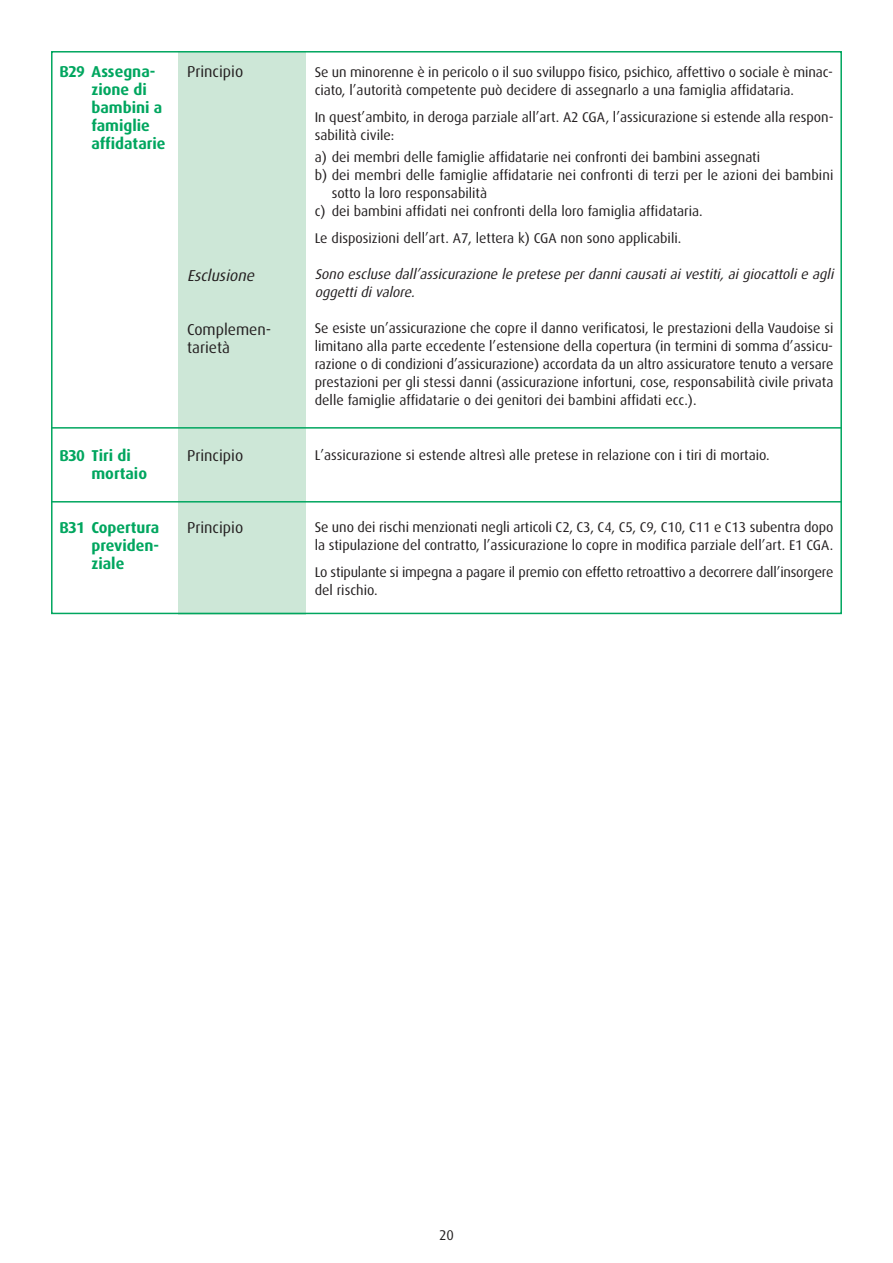
<style>
.page{position:relative;width:893px;height:1263px;background:#fff}
.page>*{position:absolute;margin:0;border:0;box-sizing:border-box;transform-origin:0 0}
.t1{font:700 15.75px/18px "Dax";color:#00a65f}
.t2{font:15.75px/18px "Dax";color:#231f20}
.t3{font:italic 15.75px "Dax";color:#231f20}
.t4{font:14.1px/18px "Dax";color:#231f20}
.t5{font:italic 14.1px/18px "Dax";color:#231f20}
</style>
<div class="page">
<div style="left:179px;top:51px;width:127px;height:563px;background:#cde7d7"></div>
<hr style="left:51px;top:427px;width:791px;height:2px;background:#00a65f">
<hr style="left:51px;top:501px;width:791px;height:1px;background:#00a65f">
<p class="t1" style="left:91px;top:63px;width:76px;text-indent:-32px">B29 Assegna&shy;zione di bambini a famiglie affidatarie</p>
<p class="t2" style="left:187px;top:63px;width:58px">Principio</p>
<p class="t3" style="left:187px;top:268px;width:72px">Esclusione</p>
<p class="t2" style="left:187px;top:321px;width:86px">Complemen&shy;tarietà</p>
<p class="t1" style="left:91px;top:447px;width:57px;text-indent:-32px">B30 Tiri di mortaio</p>
<p class="t1" style="left:91px;top:519px;width:69px;text-align:justify;text-indent:-32px">B31 Copertura previden&shy;ziale</p>
<p class="t2" style="left:187px;top:447px;width:58px">Principio</p>
<p class="t2" style="left:187px;top:519px;width:58px">Principio</p>
<p class="t4" style="left:315px;top:64px;width:520px">Se un minorenne è in pericolo o il suo sviluppo fisico, psichico, affettivo o sociale è minac&shy;ciato, l’autorità competente può decidere di assegnarlo a una famiglia affidataria.</p>
<p class="t4" style="left:315px;top:109px;width:520px">In quest’ambito, in deroga parziale all’art. A2 CGA, l’assicurazione si estende alla respon&shy;sabilità civile:</p>
<p class="t4" style="left:315px;top:149px;width:447px">a) dei membri delle famiglie affidatarie nei confronti dei bambini assegnati</p>
<p class="t4" style="left:315px;top:168px;width:520px">b) dei membri delle famiglie affidatarie nei confronti di terzi per le azioni dei bambini</p>
<p class="t4" style="left:332px;top:186px;width:157px">sotto la loro responsabilità</p>
<p class="t4" style="left:315px;top:204px;width:390px">c) dei bambini affidati nei confronti della loro famiglia affidataria.</p>
<p class="t4" style="left:315px;top:231px;width:368px">Le disposizioni dell’art. A7, lettera k) CGA non sono applicabili.</p>
<p class="t5" style="left:315px;top:266px;width:523px">Sono escluse dall’assicurazione le pretese per danni causati ai vestiti, ai giocattoli e agli oggetti di valore.</p>
<p class="t4" style="left:315px;top:320px;width:520px;text-align:justify">Se esiste un’assicurazione che copre il danno verificatosi, le prestazioni della Vaudoise si limitano alla parte eccedente l’estensione della copertura (in termini di somma d’assicu&shy;razione o di condizioni d’assicurazione) accordata da un altro assicuratore tenuto a versare prestazioni per gli stessi danni (assicurazione infortuni, cose, responsabilità civile privata delle famiglie affidatarie o dei genitori dei bambini affidati ecc.).</p>
<p class="t4" style="left:315px;top:447px;width:456px">L’assicurazione si estende altresì alle pretese in relazione con i tiri di mortaio.</p>
<p class="t4" style="left:315px;top:518px;width:520px">Se uno dei rischi menzionati negli articoli C2, C3, C4, C5, C9, C10, C11 e C13 subentra dopo la stipulazione del contratto, l’assicurazione lo copre in modifica parziale dell’art. E1 CGA.</p>
<p class="t4" style="left:315px;top:564px;width:520px">Lo stipulante si impegna a pagare il premio con effetto retroattivo a decorrere dall’insorgere del rischio.</p>
<p class="t4" style="left:439px;top:1227px;width:16px">20</p>
</div>
